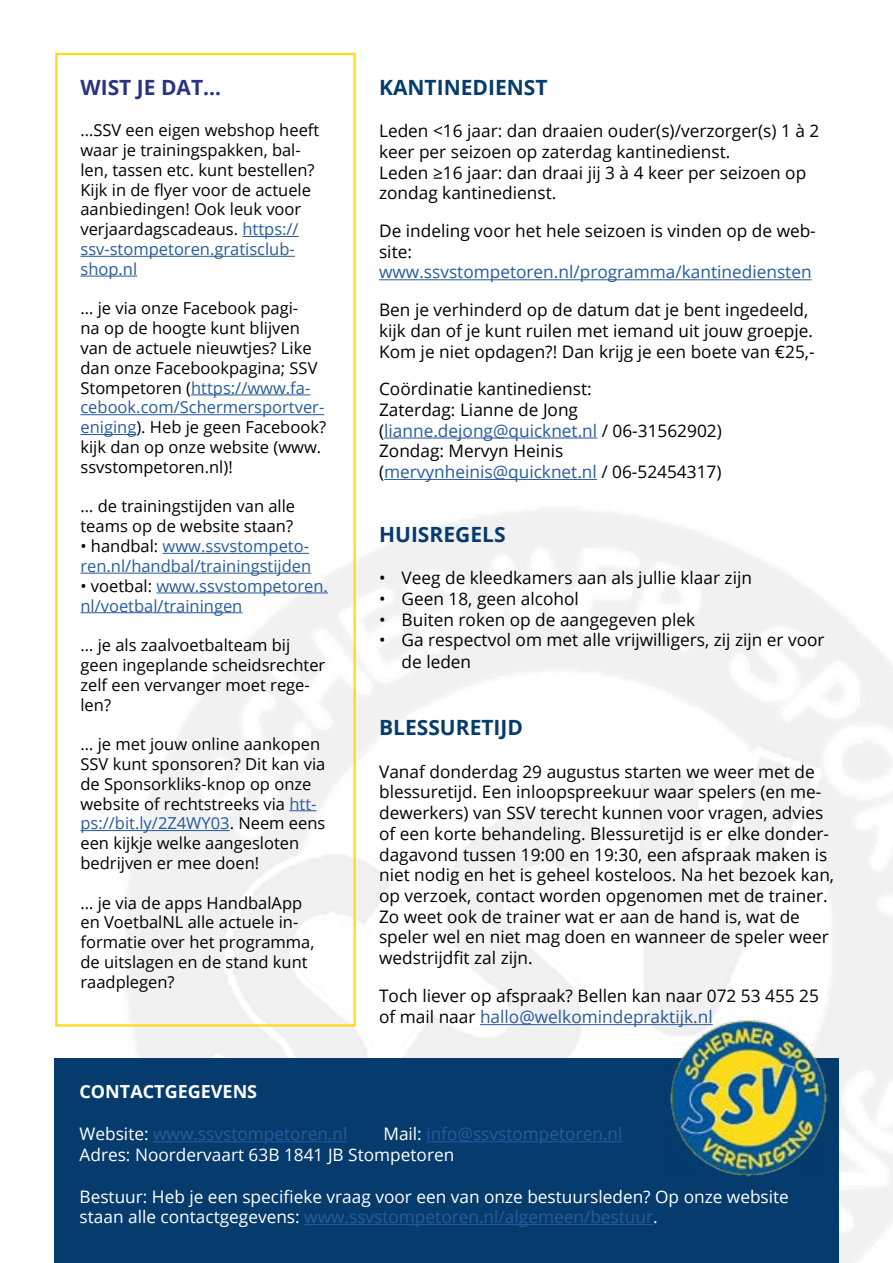
<style>
.page{position:relative;width:893px;height:1263px;background:#fff}
.page>*{position:absolute;margin:0;border:0;box-sizing:border-box;transform-origin:0 0}
.t1{font:700 21px "Open Sans";color:#063c6d}
.t2{font:700 21px "Open Sans";color:#283583}
.t3{font:700 18px "Open Sans";color:#fff}
.t4{font:17.25px/20.7px "Open Sans";color:#000}
.t5{font:17.25px/20.7px "Open Sans";color:#fff}
.t6{font:17.25px "Open Sans";color:#275b9b}
.t7{font:16.5px/19.8px "Open Sans";color:#000}
.t8{font:16.5px/19.8px "Open Sans";color:#275b9b}
.s1{color:#275b9b}
.s2{color:#000}
.s3{color:#fff}
</style>
<div class="page">
<img style="left:91px;top:507px;width:802px;height:756px">
<hr style="left:242px;top:236px;width:57px;height:1px;background:#275b9b">
<hr style="left:80px;top:256px;width:215px;height:1px;background:#275b9b">
<hr style="left:80px;top:276px;width:57px;height:1px;background:#275b9b">
<hr style="left:191px;top:394px;width:119px;height:1px;background:#275b9b">
<hr style="left:80px;top:414px;width:244px;height:1px;background:#275b9b">
<hr style="left:80px;top:434px;width:56px;height:1px;background:#275b9b">
<hr style="left:163px;top:553px;width:146px;height:1px;background:#275b9b">
<hr style="left:80px;top:573px;width:231px;height:1px;background:#275b9b">
<hr style="left:156px;top:592px;width:172px;height:1px;background:#275b9b">
<hr style="left:80px;top:612px;width:162px;height:1px;background:#275b9b">
<svg style="left:289px;top:810px;width:27px;height:1px"></svg>
<hr style="left:80px;top:830px;width:150px;height:1px;background:#275b9b">
<div style="left:54px;top:1059px;width:785px;height:204px;background:#063c6d"></div>
<hr style="left:153px;top:1141px;width:194px;height:1px;background:#275b9b">
<hr style="left:426px;top:1141px;width:197px;height:1px;background:#275b9b">
<hr style="left:304px;top:1224px;width:349px;height:1px;background:#275b9b">
<hr style="left:379px;top:279px;width:433px;height:1px;background:#275b9b">
<hr style="left:384px;top:438px;width:213px;height:1px;background:#275b9b">
<hr style="left:384px;top:479px;width:213px;height:1px;background:#275b9b">
<hr style="left:480px;top:1024px;width:233px;height:1px;background:#275b9b">
<div style="left:55px;top:53px;width:301px;height:973px;border:2px solid #fcdb1a"></div>
<img style="left:662px;top:1020px;width:166px;height:156px">
<p class="t2" style="left:80px;top:72px;width:142px">WIST JE DAT…</p>
<p class="t7" style="left:80px;top:120px;width:240px">…SSV een eigen webshop heeft waar je trainingspakken, bal&shy;len, tassen etc. kunt bestellen?<br>Kijk in de flyer voor de actuele aanbiedingen! Ook leuk voor verjaardagscadeaus. <span class="s1">https:// ssv-stompetoren.gratisclub&shy;shop.nl</span></p>
<p class="t7" style="left:80px;top:298px;width:247px">… je via onze Facebook pagi-<br>na op de hoogte kunt blijven van de actuele nieuwtjes? Like dan onze Facebookpagina; SSV<br>Stompetoren (<span class="s1">https://www.fa&shy;cebook.com/Schermersportver&shy;eniging</span>). Heb je geen Facebook? kijk dan op onze website (www. ssvstompetoren.nl)!</p>
<p class="t7" style="left:80px;top:496px;width:216px">… de trainingstijden van alle teams op de website staan?</p>
<p class="t8" style="left:80px;top:536px;width:232px"><span class="s2">• handbal:</span> www.ssvstompeto&shy;ren.nl/handbal/trainingstijden</p>
<p class="t8" style="left:80px;top:575px;width:249px"><span class="s2">• voetbal:</span> www.ssvstompetoren. nl/voetbal/trainingen</p>
<p class="t7" style="left:80px;top:635px;width:246px">… je als zaalvoetbalteam bij geen ingeplande scheidsrechter zelf een vervanger moet rege&shy;len?</p>
<p class="t7" style="left:80px;top:734px;width:246px">… je met jouw online aankopen<br>SSV kunt sponsoren? Dit kan via de Sponsorkliks-knop op onze website of rechtstreeks via <span class="s1">htt&shy;ps://bit.ly/2Z4WY03</span>. Neem eens een kijkje welke aangesloten bedrijven er mee doen!</p>
<p class="t7" style="left:80px;top:892px;width:236px">… je via de apps HandbalApp en VoetbalNL alle actuele in&shy;formatie over het programma, de uitslagen en de stand kunt raadplegen?</p>
<p class="t1" style="left:379px;top:73px;width:170px">KANTINEDIENST</p>
<p class="t4" style="left:379px;top:120px;width:442px">Leden &lt;16 jaar: dan draaien ouder(s)/verzorger(s) 1 à 2 keer per seizoen op zaterdag kantinedienst.<br>Leden ≥16 jaar: dan draai jij 3 à 4 keer per seizoen op zondag kantinedienst.</p>
<p class="t4" style="left:379px;top:220px;width:438px">De indeling voor het hele seizoen is vinden op de web&shy;site:</p>
<p class="t6" style="left:379px;top:260px;width:434px">www.ssvstompetoren.nl/programma/kantinediensten</p>
<p class="t4" style="left:379px;top:299px;width:437px">Ben je verhinderd op de datum dat je bent ingedeeld, kijk dan of je kunt ruilen met iemand uit jouw groepje.<br>Kom je niet opdagen?! Dan krijg je een boete van €25,-</p>
<p class="t4" style="left:379px;top:378px;width:344px">Coördinatie kantinedienst:<br>Zaterdag: Lianne de Jong (<span class="s1">lianne.dejong@quicknet.nl</span> / 06-31562902)<br>Zondag: Mervyn Heinis (<span class="s1">mervynheinis@quicknet.nl</span> / 06-52454317)</p>
<p class="t1" style="left:379px;top:519px;width:128px">HUISREGELS</p>
<p class="t4" style="left:379px;top:567px;width:374px">• Veeg de kleedkamers aan als jullie klaar zijn</p>
<p class="t4" style="left:379px;top:588px;width:201px">• Geen 18, geen alcohol</p>
<p class="t4" style="left:379px;top:609px;width:318px">• Buiten roken op de aangegeven plek</p>
<p class="t4" style="left:402px;top:629px;width:425px;line-height:21.6px;text-indent:-22px">• Ga respectvol om met alle vrijwilligers, zij zijn er voor de leden</p>
<p class="t1" style="left:379px;top:713px;width:145px">BLESSURETIJD</p>
<p class="t4" style="left:379px;top:761px;width:457px">Vanaf donderdag 29 augustus starten we weer met de blessuretijd. Een inloopspreekuur waar spelers (en me&shy;dewerkers) van SSV terecht kunnen voor vragen, advies of een korte behandeling. Blessuretijd is er elke donder&shy;dagavond tussen 19:00 en 19:30, een afspraak maken is niet nodig en het is geheel kosteloos. Na het bezoek kan, op verzoek, contact worden opgenomen met de trainer.<br>Zo weet ook de trainer wat er aan de hand is, wat de speler wel en niet mag doen en wanneer de speler weer wedstrijdfit zal zijn.</p>
<p class="t4" style="left:379px;top:984px;width:441px;line-height:21.6px">Toch liever op afspraak? Bellen kan naar 072 53 455 25 of mail naar <span class="s1">hallo@welkomindepraktijk.nl</span></p>
<p class="t3" style="left:80px;top:1079px;width:179px">CONTACTGEGEVENS</p>
<p class="t6" style="left:80px;top:1122px;width:269px"><span class="s3">Website:</span> www.ssvstompetoren.nl</p>
<p class="t5" style="left:80px;top:1123px;width:545px;text-indent:304px">Mail: <span class="s1">info@ssvstompetoren.nl<br></span>Adres: Noordervaart 63B 1841 JB Stompetoren</p>
<p class="t5" style="left:80px;top:1185px;width:711px">Bestuur: Heb je een specifieke vraag voor een van onze bestuursleden? Op onze website staan alle contactgegevens: <span class="s1">www.ssvstompetoren.nl/algemeen/bestuur</span>.</p>
</div>
